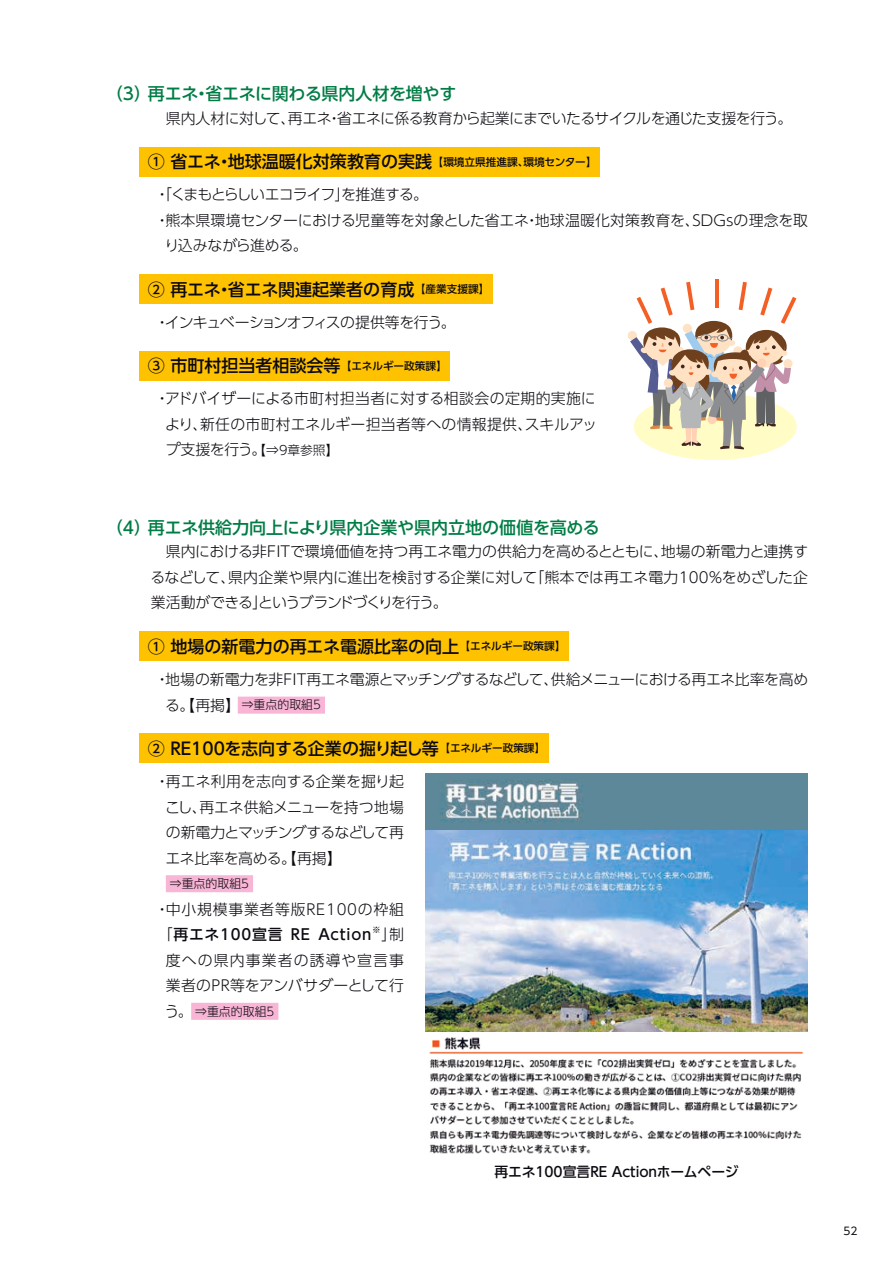
<style>
.page{position:relative;width:893px;height:1263px;background:#fff}
.page>*{position:absolute;margin:0;border:0;box-sizing:border-box;transform-origin:0 0}
.t1{font:500 16.95px "UD Shin Go Pro";color:#0c0910}
.t2{font:500 16.95px "UD Shin Go Pro";letter-spacing:-.01em;color:#007c45}
.t3{font:300 14.85px/25.5px "UD Shin Go Pro";letter-spacing:-.02em;color:#0c0910;text-align:justify}
.t4{font:300 14.85px "UD Shin Go Pro";letter-spacing:.01em;color:#0c0910}
.t5{font:300 14.85px "UD Shin Go Pro";letter-spacing:-.065em;color:#0c0910}
.t6{font:300 14.85px/25.5px "UD Shin Go Pro";letter-spacing:.05em;color:#0c0910}
.t7{font:500 13.8px "UD Shin Go Pro";color:#0c0910}
.t8{font:300 11.85px "UD Shin Go Pro";color:#0c0910}
.t9{font:10.65px "UD Shin Go NT Pro";color:#0c0910}
.t10{font:500 8.7px "UD Shin Go Pro";color:#0c0910}
.s1{font-size:10.65px}
.s2{font-size:12.75px}
.s3{font-size:14.85px}
.s4{font-weight:500}
</style>
<div class="page">
<div style="left:139px;top:147px;width:461px;height:29px;background:#ffc200"></div>
<div style="left:139px;top:274px;width:354px;height:30px;background:#ffc200"></div>
<div style="left:139px;top:351px;width:311px;height:30px;background:#ffc200"></div>
<div style="left:139px;top:631px;width:430px;height:30px;background:#ffc200"></div>
<div style="left:238px;top:697px;width:87px;height:17px;background:#f8b5d5"></div>
<div style="left:139px;top:733px;width:410px;height:30px;background:#ffc200"></div>
<div style="left:166px;top:875px;width:87px;height:17px;background:#f8b5d5"></div>
<div style="left:191px;top:1003px;width:87px;height:17px;background:#f8b5d5"></div>
<div style="left:634px;top:393px;width:163px;height:67px;background:#fffcc6;border-radius:50%"></div>
<div style="left:628px;top:331px;width:9px;height:9px;background:#ffe1c4;border-radius:50%"></div>
<hr style="left:715px;top:280px;width:4px;height:28px;background:#f45f25">
<svg style="left:630px;top:282px;width:166px;height:167px"></svg>
<img style="left:429px;top:1037px;width:375px;height:117px">
<img style="left:425px;top:774px;width:383px;height:257px">
<p class="t2" style="left:106px;top:80px;width:352px">（3）再エネ・省エネに関わる県内人材を増やす</p>
<p class="t3" style="left:166px;top:105px;width:628px">県内人材に対して、再エネ・省エネに係る教育から起業にまでいたるサイクルを通じた支援を行う。</p>
<p class="t1" style="left:148px;top:148px;width:450px">① 省エネ・地球温暖化対策教育の実践 <span class="s1">【環境立県推進課、環境センター】</span></p>
<p class="t5" style="left:155px;top:183px;width:275px">・「くまもとらしいエコライフ」を推進する。</p>
<p class="t4" style="left:155px;top:208px;width:654px">・熊本県環境センターにおける児童等を対象とした省エネ・地球温暖化対策教育を、SDGsの理念を取</p>
<p class="t3" style="left:165px;top:232px;width:145px">り込みながら進める。</p>
<p class="t1" style="left:148px;top:275px;width:343px">② 再エネ・省エネ関連起業者の育成 <span class="s1">【産業支援課】</span></p>
<p class="t5" style="left:155px;top:310px;width:302px">・インキュベーションオフィスの提供等を行う。</p>
<p class="t1" style="left:148px;top:352px;width:301px">③ 市町村担当者相談会等 <span class="s1">【エネルギー政策課】</span></p>
<p class="t3" style="left:165px;top:385px;width:433px;text-indent:-10px">・アドバイザーによる市町村担当者に対する相談会の定期的実施により、新任の市町村エネルギー担当者等への情報提供、スキルアップ支援を行う。<span class="s2">【⇒9章参照】</span></p>
<p class="t2" style="left:106px;top:514px;width:495px">（4）再エネ供給力向上により県内企業や県内立地の価値を高める</p>
<p class="t3" style="left:150px;top:538px;width:659px;text-indent:15px">県内における非FITで環境価値を持つ再エネ電力の供給力を高めるとともに、地場の新電力と連携するなどして、県内企業や県内に進出を検討する企業に対して「熊本では再エネ電力100％をめざした企業活動ができる」というブランドづくりを行う。</p>
<p class="t1" style="left:148px;top:633px;width:419px">① 地場の新電力の再エネ電源比率の向上 <span class="s1">【エネルギー政策課】</span></p>
<p class="t3" style="left:155px;top:666px;width:655px">・地場の新電力を非FIT再エネ電源とマッチングするなどして、供給メニューにおける再エネ比率を高め</p>
<p class="t8" style="left:165px;top:695px;width:157px"><span class="s3">る。【再掲】</span> ⇒重点的取組5</p>
<p class="t1" style="left:148px;top:735px;width:399px">② RE100を志向する企業の掘り起し等 <span class="s1">【エネルギー政策課】</span></p>
<p class="t3" style="left:165px;top:768px;width:240px;text-indent:-10px">・再エネ利用を志向する企業を掘り起こし、再エネ供給メニューを持つ地場の新電力とマッチングするなどして再エネ比率を高める。【再掲】</p>
<p class="t8" style="left:170px;top:874px;width:81px">⇒重点的取組5</p>
<p class="t6" style="left:155px;top:896px;width:250px">・中小規模事業者等版RE100の枠組「<span class="s4">再エネ100宣言 RE Action</span></p>
<p class="t10" style="left:372px;top:922px;width:10px">※</p>
<p class="t3" style="left:166px;top:921px;width:240px;text-indent:216px">」制度への県内事業者の誘導や宣言事業者のPR等をアンバサダーとして行</p>
<p class="t8" style="left:164px;top:1001px;width:111px"><span class="s3">う。</span> ⇒重点的取組5</p>
<p class="t7" style="left:494px;top:1160px;width:246px">再エネ100宣言RE Actionホームページ</p>
<p class="t9" style="left:843px;top:1222px;width:16px">52</p>
</div>
